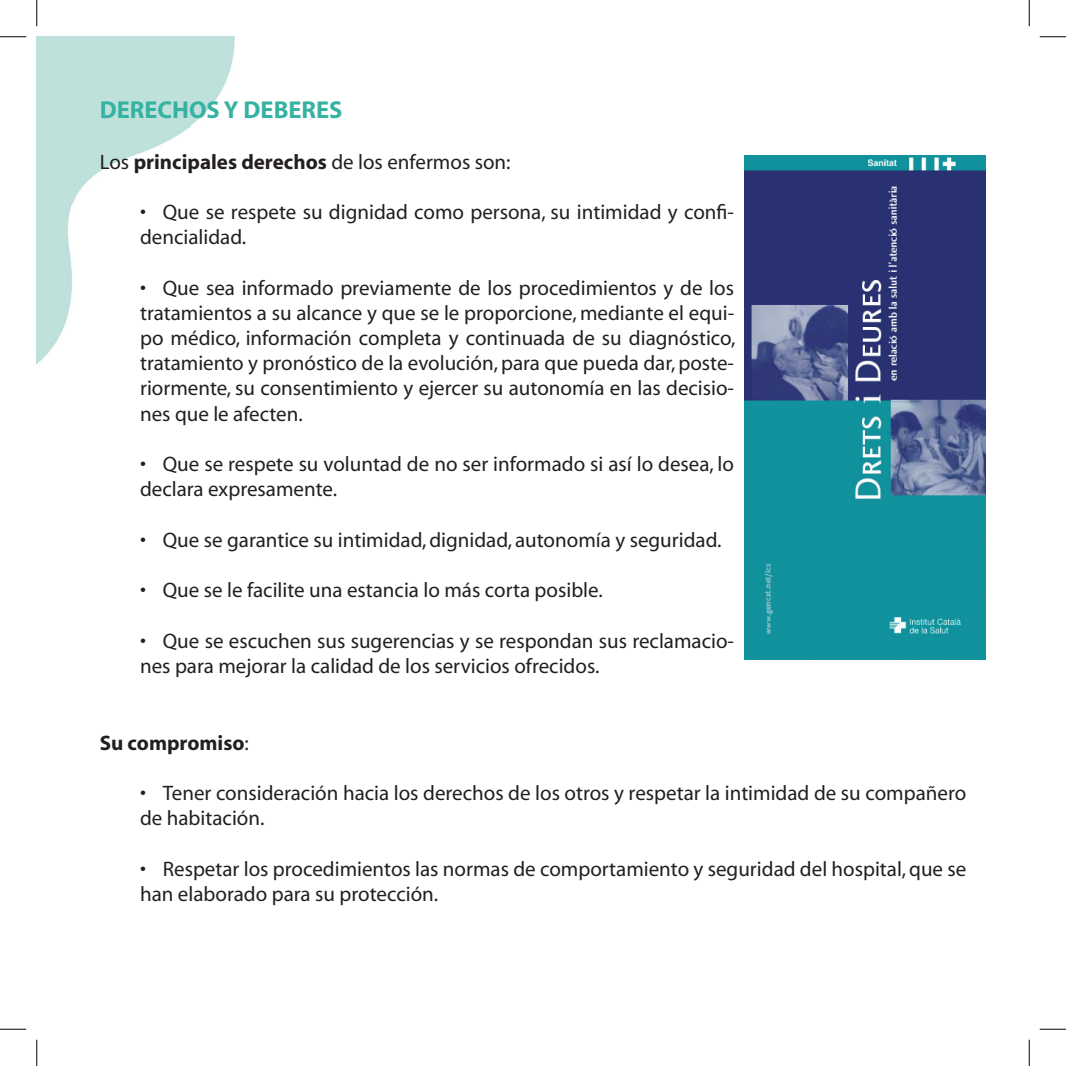
<style>
.page{position:relative;width:1066px;height:1066px;background:#fff}
.page>*{position:absolute;margin:0;border:0;box-sizing:border-box;transform-origin:0 0}
.t1{font:700 24.5px "Myriad";color:#36b2a2}
.t2{font:21px/25.2px "Myriad";color:#231f20}
.t3{font:700 21px "Myriad";color:#231f20}
.s1{font-weight:700}
.s2{font-weight:400}
</style>
<div class="page">
<img style="left:37px;top:37px;width:198px;height:327px">
<img style="left:744px;top:156px;width:241px;height:504px">
<svg style="left:0;top:36px;width:26px;height:1px"></svg>
<svg style="left:1039px;top:36px;width:27px;height:1px"></svg>
<svg style="left:0;top:1029px;width:26px;height:1px"></svg>
<svg style="left:1039px;top:1029px;width:27px;height:1px"></svg>
<svg style="left:36px;top:0;width:1px;height:26px"></svg>
<svg style="left:36px;top:1039px;width:1px;height:27px"></svg>
<svg style="left:1029px;top:0;width:1px;height:26px"></svg>
<svg style="left:1029px;top:1039px;width:1px;height:27px"></svg>
<p class="t1" style="left:100px;top:97px;width:244px">DERECHOS Y DEBERES</p>
<p class="t2" style="left:100px;top:150px;width:412px">Los <span class="s1">principales derechos</span> de los enfermos son:</p>
<p class="t2" style="left:140px;top:200px;width:595px">• Que se respete su dignidad como persona, su intimidad y confi&shy;dencialidad.</p>
<p class="t2" style="left:140px;top:276px;width:597px;text-align:justify">• Que sea informado previamente de los procedimientos y de los tratamientos a su alcance y que se le proporcione, mediante el equi&shy;po médico, información completa y continuada de su diagnóstico, tratamiento y pronóstico de la evolución, para que pueda dar, poste&shy;riormente, su consentimiento y ejercer su autonomía en las decisio&shy;nes que le afecten.</p>
<p class="t2" style="left:140px;top:452px;width:595px">• Que se respete su voluntad de no ser informado si así lo desea, lo declara expresamente.</p>
<p class="t2" style="left:140px;top:528px;width:583px">• Que se garantice su intimidad, dignidad, autonomía y seguridad.</p>
<p class="t2" style="left:140px;top:578px;width:464px">• Que se le facilite una estancia lo más corta posible.</p>
<p class="t2" style="left:140px;top:629px;width:595px">• Que se escuchen sus sugerencias y se respondan sus reclamacio&shy;nes para mejorar la calidad de los servicios ofrecidos.</p>
<p class="t3" style="left:100px;top:732px;width:151px">Su compromiso<span class="s2">:</span></p>
<p class="t2" style="left:140px;top:781px;width:827px">• Tener consideración hacia los derechos de los otros y respetar la intimidad de su compañero de habitación.</p>
<p class="t2" style="left:140px;top:857px;width:827px">• Respetar los procedimientos las normas de comportamiento y seguridad del hospital, que se han elaborado para su protección.</p>
</div>
